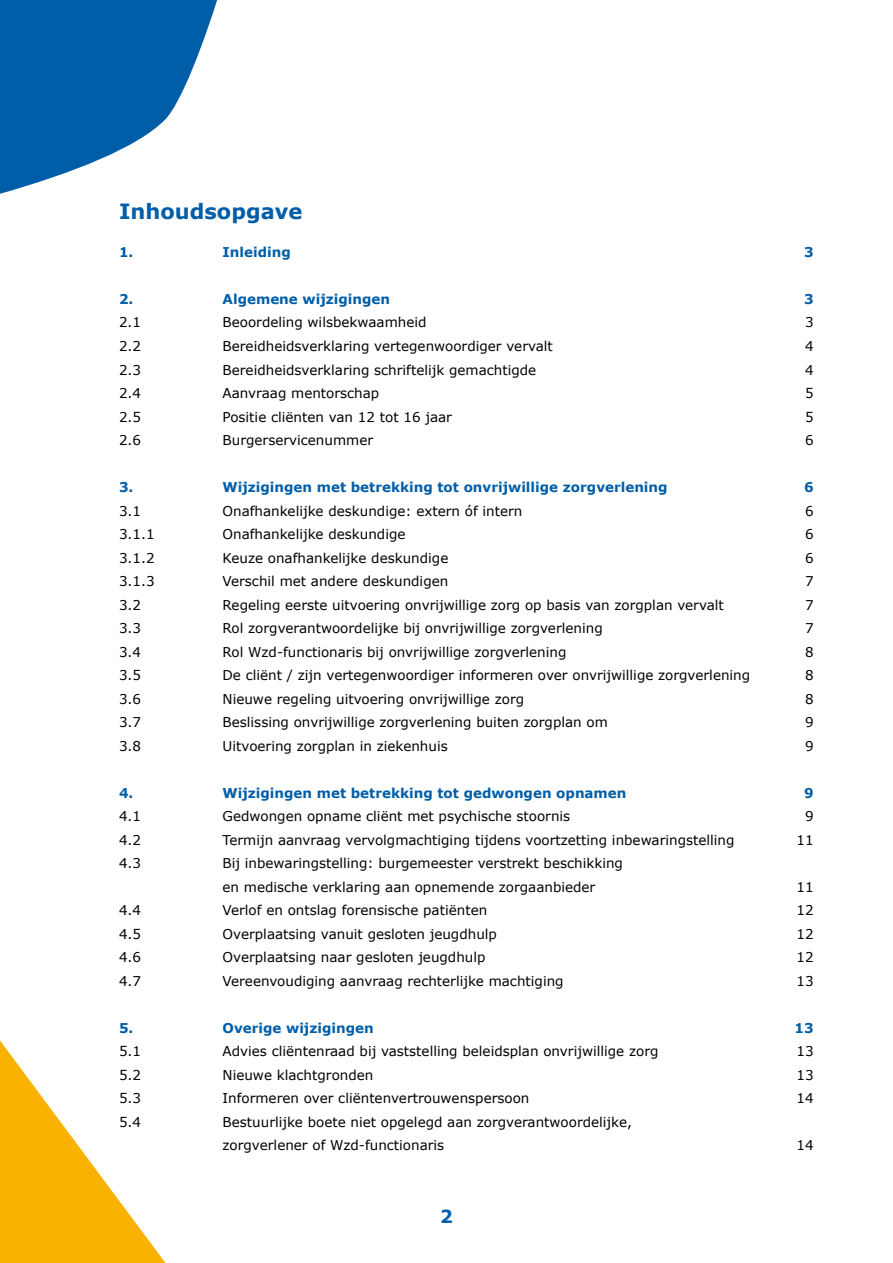
<style>
.page{position:relative;width:893px;height:1263px;background:#fff}
.page>*{position:absolute;margin:0;border:0;box-sizing:border-box;transform-origin:0 0}
.t1{font:700 21px "Verdana";color:#005ea8}
.t2{font:700 18px "Verdana";color:#005ea8}
.t3{font:13.5px/23.5px "Verdana";color:#000}
.t4{font:700 13.5px "Verdana";color:#005ea8}
</style>
<div class="page">
<svg style="left:0;top:1040px;width:166px;height:223px"></svg>
<svg style="left:0;top:0;width:217px;height:194px;fill:#005ea8"></svg>
<h1 class="t1" style="left:119px;top:198px;width:185px">Inhoudsopgave</h1>
<p class="t4" style="left:119px;top:243px;width:16px">1.</p>
<p class="t4" style="left:223px;top:243px;width:70px">Inleiding</p>
<p class="t4" style="left:804px;top:243px;width:11px">3</p>
<p class="t4" style="left:119px;top:290px;width:16px">2.</p>
<p class="t4" style="left:223px;top:290px;width:169px">Algemene wijzigingen</p>
<p class="t4" style="left:804px;top:290px;width:11px">3</p>
<p class="t3" style="left:119px;top:311px;width:24px">2.1</p>
<p class="t3" style="left:223px;top:311px;width:205px">Beoordeling wilsbekwaamheid</p>
<p class="t3" style="left:805px;top:311px;width:10px">3</p>
<p class="t3" style="left:119px;top:334px;width:24px">2.2</p>
<p class="t3" style="left:223px;top:334px;width:332px">Bereidheidsverklaring vertegenwoordiger vervalt</p>
<p class="t3" style="left:805px;top:334px;width:10px">4</p>
<p class="t3" style="left:119px;top:358px;width:24px">2.3</p>
<p class="t3" style="left:223px;top:358px;width:315px">Bereidheidsverklaring schriftelijk gemachtigde</p>
<p class="t3" style="left:805px;top:358px;width:10px">4</p>
<p class="t3" style="left:119px;top:381px;width:24px">2.4</p>
<p class="t3" style="left:223px;top:381px;width:158px">Aanvraag mentorschap</p>
<p class="t3" style="left:805px;top:381px;width:10px">5</p>
<p class="t3" style="left:119px;top:405px;width:24px">2.5</p>
<p class="t3" style="left:223px;top:405px;width:231px">Positie cliënten van 12 tot 16 jaar</p>
<p class="t3" style="left:805px;top:405px;width:10px">5</p>
<p class="t3" style="left:119px;top:428px;width:24px">2.6</p>
<p class="t3" style="left:223px;top:428px;width:152px">Burgerservicenummer</p>
<p class="t3" style="left:805px;top:428px;width:10px">6</p>
<p class="t4" style="left:119px;top:478px;width:16px">3.</p>
<p class="t4" style="left:223px;top:478px;width:447px">Wijzigingen met betrekking tot onvrijwillige zorgverlening</p>
<p class="t4" style="left:804px;top:478px;width:11px">6</p>
<p class="t3" style="left:119px;top:499px;width:24px">3.1</p>
<p class="t3" style="left:223px;top:499px;width:301px">Onafhankelijke deskundige: extern óf intern</p>
<p class="t3" style="left:805px;top:499px;width:10px">6</p>
<p class="t3" style="left:119px;top:522px;width:37px">3.1.1</p>
<p class="t3" style="left:223px;top:522px;width:184px">Onafhankelijke deskundige</p>
<p class="t3" style="left:805px;top:522px;width:10px">6</p>
<p class="t3" style="left:119px;top:546px;width:37px">3.1.2</p>
<p class="t3" style="left:223px;top:546px;width:227px">Keuze onafhankelijke deskundige</p>
<p class="t3" style="left:805px;top:546px;width:10px">6</p>
<p class="t3" style="left:119px;top:570px;width:37px">3.1.3</p>
<p class="t3" style="left:223px;top:570px;width:227px">Verschil met andere deskundigen</p>
<p class="t3" style="left:805px;top:570px;width:10px">7</p>
<p class="t3" style="left:119px;top:593px;width:24px">3.2</p>
<p class="t3" style="left:223px;top:593px;width:503px">Regeling eerste uitvoering onvrijwillige zorg op basis van zorgplan vervalt</p>
<p class="t3" style="left:805px;top:593px;width:10px">7</p>
<p class="t3" style="left:119px;top:617px;width:24px">3.3</p>
<p class="t3" style="left:223px;top:617px;width:382px">Rol zorgverantwoordelijke bij onvrijwillige zorgverlening</p>
<p class="t3" style="left:805px;top:617px;width:10px">7</p>
<p class="t3" style="left:119px;top:640px;width:24px">3.4</p>
<p class="t3" style="left:223px;top:640px;width:345px">Rol Wzd-functionaris bij onvrijwillige zorgverlening</p>
<p class="t3" style="left:805px;top:640px;width:10px">8</p>
<p class="t3" style="left:119px;top:664px;width:24px">3.5</p>
<p class="t3" style="left:223px;top:664px;width:529px">De cliënt / zijn vertegenwoordiger informeren over onvrijwillige zorgverlening</p>
<p class="t3" style="left:805px;top:664px;width:10px">8</p>
<p class="t3" style="left:119px;top:687px;width:24px">3.6</p>
<p class="t3" style="left:223px;top:687px;width:303px">Nieuwe regeling uitvoering onvrijwillige zorg</p>
<p class="t3" style="left:805px;top:687px;width:10px">8</p>
<p class="t3" style="left:119px;top:711px;width:24px">3.7</p>
<p class="t3" style="left:223px;top:711px;width:387px">Beslissing onvrijwillige zorgverlening buiten zorgplan om</p>
<p class="t3" style="left:805px;top:711px;width:10px">9</p>
<p class="t3" style="left:119px;top:734px;width:24px">3.8</p>
<p class="t3" style="left:223px;top:734px;width:227px">Uitvoering zorgplan in ziekenhuis</p>
<p class="t3" style="left:805px;top:734px;width:10px">9</p>
<p class="t4" style="left:119px;top:784px;width:16px">4.</p>
<p class="t4" style="left:223px;top:784px;width:405px">Wijzigingen met betrekking tot gedwongen opnamen</p>
<p class="t4" style="left:804px;top:784px;width:11px">9</p>
<p class="t3" style="left:119px;top:805px;width:24px">4.1</p>
<p class="t3" style="left:223px;top:805px;width:349px">Gedwongen opname cliënt met psychische stoornis</p>
<p class="t3" style="left:805px;top:805px;width:10px">9</p>
<p class="t3" style="left:119px;top:828px;width:24px">4.2</p>
<p class="t3" style="left:223px;top:828px;width:513px">Termijn aanvraag vervolgmachtiging tijdens voortzetting inbewaringstelling</p>
<p class="t3" style="left:796px;top:828px;width:19px">11</p>
<p class="t3" style="left:119px;top:852px;width:24px">4.3</p>
<p class="t3" style="left:223px;top:852px;width:402px">Bij inbewaringstelling: burgemeester verstrekt beschikking en medische verklaring aan opnemende zorgaanbieder</p>
<p class="t3" style="left:796px;top:875px;width:19px">11</p>
<p class="t3" style="left:119px;top:899px;width:24px">4.4</p>
<p class="t3" style="left:223px;top:899px;width:266px">Verlof en ontslag forensische patiënten</p>
<p class="t3" style="left:796px;top:899px;width:19px">12</p>
<p class="t3" style="left:119px;top:922px;width:24px">4.5</p>
<p class="t3" style="left:223px;top:922px;width:276px">Overplaatsing vanuit gesloten jeugdhulp</p>
<p class="t3" style="left:796px;top:922px;width:19px">12</p>
<p class="t3" style="left:119px;top:946px;width:24px">4.6</p>
<p class="t3" style="left:223px;top:946px;width:264px">Overplaatsing naar gesloten jeugdhulp</p>
<p class="t3" style="left:796px;top:946px;width:19px">12</p>
<p class="t3" style="left:119px;top:969px;width:24px">4.7</p>
<p class="t3" style="left:223px;top:969px;width:343px">Vereenvoudiging aanvraag rechterlijke machtiging</p>
<p class="t3" style="left:796px;top:969px;width:19px">13</p>
<p class="t4" style="left:119px;top:1019px;width:16px">5.</p>
<p class="t4" style="left:223px;top:1019px;width:153px">Overige wijzigingen</p>
<p class="t4" style="left:794px;top:1019px;width:21px">13</p>
<p class="t3" style="left:119px;top:1040px;width:24px">5.1</p>
<p class="t3" style="left:223px;top:1040px;width:437px">Advies cliëntenraad bij vaststelling beleidsplan onvrijwillige zorg</p>
<p class="t3" style="left:796px;top:1040px;width:19px">13</p>
<p class="t3" style="left:119px;top:1063px;width:24px">5.2</p>
<p class="t3" style="left:223px;top:1063px;width:152px">Nieuwe klachtgronden</p>
<p class="t3" style="left:796px;top:1063px;width:19px">13</p>
<p class="t3" style="left:119px;top:1087px;width:24px">5.3</p>
<p class="t3" style="left:223px;top:1087px;width:308px">Informeren over cliëntenvertrouwenspersoon</p>
<p class="t3" style="left:796px;top:1087px;width:19px">14</p>
<p class="t3" style="left:119px;top:1110px;width:24px">5.4</p>
<p class="t3" style="left:223px;top:1110px;width:411px">Bestuurlijke boete niet opgelegd aan zorgverantwoordelijke, zorgverlener of Wzd-functionaris</p>
<p class="t3" style="left:796px;top:1134px;width:19px">14</p>
<h2 class="t2" style="left:440px;top:1204px;width:14px">2</h2>
</div>
